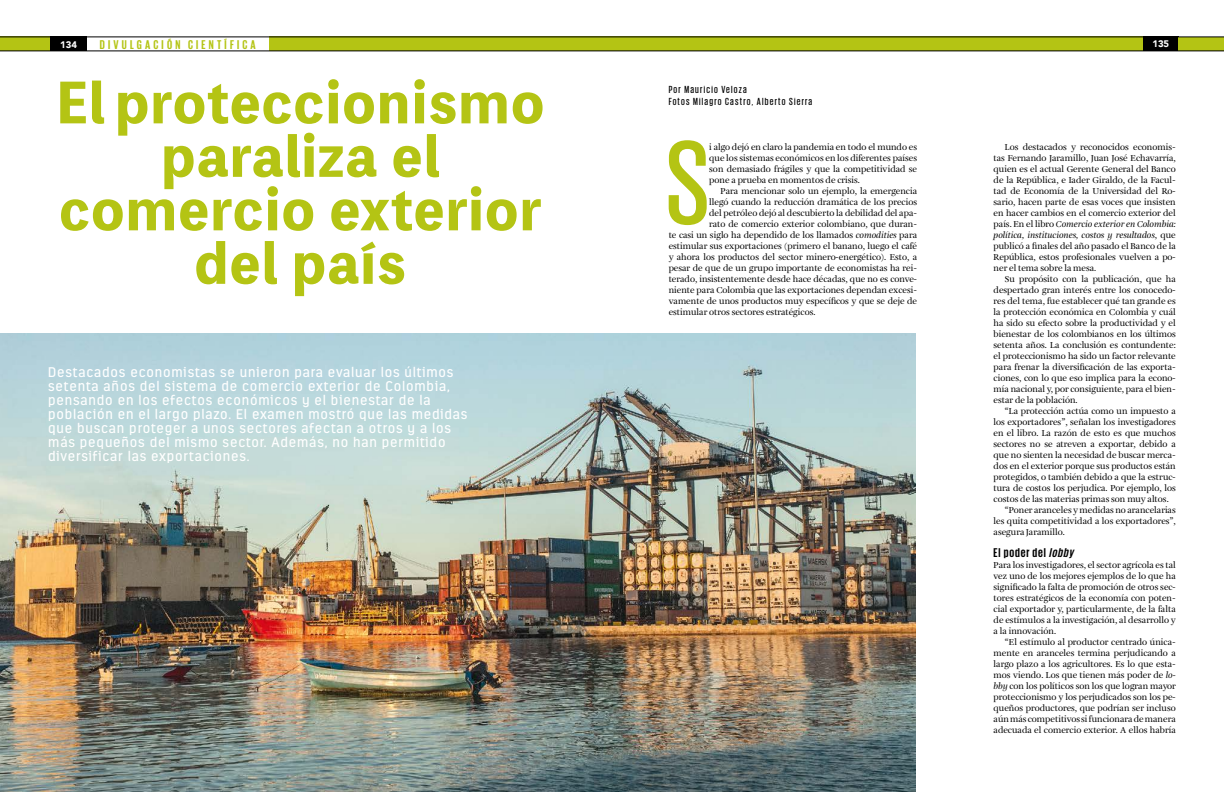
<style>
.page{position:relative;width:1224px;height:792px;background:#fff}
.page>*{position:absolute;margin:0;border:0;box-sizing:border-box;transform-origin:0 0}
.t1{font:500 122.6px "Giorgio Sans";color:#b4c414}
.t2{font:800 53.5px/53.5px "Toppan Bunkyu Midashi Gothic Std N";letter-spacing:.025em;color:#b4c414;text-align:center}
.t3{font:14px/14px "Estandar";letter-spacing:.06em;color:#fff}
.t4{font:700 13px "Giorgio Sans";letter-spacing:.25em;color:#b4c414}
.t5{font:700 13px "Giorgio Sans";letter-spacing:.07em;color:#000}
.t6{font:500 10.5px/12px "Giorgio Sans";letter-spacing:.12em;color:#000}
.t7{font:900 9.5px "Avenir";color:#fff}
.t8{font:9px/11px "Amalia Pro";color:#000;text-align:justify}
.s1{font-style:italic}
</style>
<div class="page">
<img style="left:0;top:333px;width:915px;height:459px">
<svg style="left:0;top:37px;width:1224px;height:14px;background:#a7b332"></svg>
<p class="t7" style="left:60px;top:37px;width:18px">134</p>
<h3 class="t4" style="left:100px;top:38px;width:158px">DIVULGACIÓN CIENTÍFICA</h3>
<p class="t7" style="left:1152px;top:36px;width:18px">135</p>
<h2 class="t2" style="left:56px;top:74px;width:490px">El proteccionismo paraliza el comercio exterior del país</h2>
<p class="t3" style="left:48px;top:365px;width:421px">Destacados economistas se unieron para evaluar los últimos setenta años del sistema de comercio exterior de Colombia, pensando en los efectos económicos y el bienestar de la población en el largo plazo. El examen mostró que las medidas que buscan proteger a unos sectores afectan a otros y a los más pequeños del mismo sector. Además, no han permitido diversificar las exportaciones.</p>
<p class="t6" style="left:669px;top:83px;width:145px">Por Mauricio Veloza<br>Fotos Milagro Castro, Alberto Sierra</p>
<h1 class="t1" style="left:666px;top:122px;width:45px">S</h1>
<p class="t8" style="left:709px;top:142px;width:209px">i algo dejó en claro la pandemia en todo el mundo es que los sistemas económicos en los diferentes países son demasiado frágiles y que la competitividad se pone a prueba en momentos de crisis.</p>
<p class="t8" style="left:721px;top:186px;width:198px">Para mencionar solo un ejemplo, la emergencia</p>
<p class="t8" style="left:709px;top:197px;width:209px">llegó cuando la reducción dramática de los precios</p>
<p class="t8" style="left:709px;top:208px;width:209px">del petróleo dejó al descubierto la debilidad del apa-</p>
<p class="t8" style="left:709px;top:219px;width:209px">rato de comercio exterior colombiano, que duran-</p>
<p class="t8" style="left:669px;top:230px;width:250px">te casi un siglo ha dependido de los llamados <span class="s1">comodities</span> para</p>
<p class="t8" style="left:669px;top:241px;width:250px">estimular sus exportaciones (primero el banano, luego el café</p>
<p class="t8" style="left:669px;top:252px;width:250px">y ahora los productos del sector minero-energético). Esto, a</p>
<p class="t8" style="left:669px;top:263px;width:250px">pesar de que de un grupo importante de economistas ha rei-</p>
<p class="t8" style="left:669px;top:274px;width:250px">terado, insistentemente desde hace décadas, que no es conve-</p>
<p class="t8" style="left:669px;top:285px;width:250px">niente para Colombia que las exportaciones dependan excesi-</p>
<p class="t8" style="left:669px;top:296px;width:250px">vamente de unos productos muy específicos y que se deje de</p>
<p class="t8" style="left:669px;top:307px;width:148px">estimular otros sectores estratégicos.</p>
<p class="t8" style="left:994px;top:142px;width:184px;text-indent:11px">Los destacados y reconocidos economis&shy;tas Fernando Jaramillo, Juan José Echavarría, quien es el actual Gerente General del Banco de la República, e Iader Giraldo, de la Facul&shy;tad de Economía de la Universidad del Ro&shy;sario, hacen parte de esas voces que insisten en hacer cambios en el comercio exterior del país. En el libro <span class="s1">Comercio exterior en Colombia: política, instituciones, costos y resultados</span>, que publicó a finales del año pasado el Banco de la República, estos profesionales vuelven a po&shy;ner el tema sobre la mesa.</p>
<p class="t8" style="left:994px;top:274px;width:184px;text-indent:11px">Su propósito con la publicación, que ha despertado gran interés entre los conocedo&shy;res del tema, fue establecer qué tan grande es la protección económica en Colombia y cuál ha sido su efecto sobre la productividad y el bienestar de los colombianos en los últimos setenta años. La conclusión es contundente: el proteccionismo ha sido un factor relevante para frenar la diversificación de las exporta&shy;ciones, con lo que eso implica para la econo&shy;mía nacional y, por consiguiente, para el bien&shy;estar de la población.</p>
<p class="t8" style="left:1005px;top:406px;width:172px">“La protección actúa como un impuesto a</p>
<p class="t8" style="left:994px;top:417px;width:184px">los exportadores”, señalan los investigadores</p>
<p class="t8" style="left:994px;top:428px;width:184px">en el libro. La razón de esto es que muchos</p>
<p class="t8" style="left:994px;top:439px;width:184px">sectores no se atreven a exportar, debido a</p>
<p class="t8" style="left:994px;top:450px;width:184px">que no sienten la necesidad de buscar merca-</p>
<p class="t8" style="left:994px;top:461px;width:184px">dos en el exterior porque sus productos están</p>
<p class="t8" style="left:994px;top:472px;width:184px">protegidos, o también debido a que la estruc-</p>
<p class="t8" style="left:994px;top:483px;width:184px">tura de costos los perjudica. Por ejemplo, los</p>
<p class="t8" style="left:994px;top:494px;width:177px">costos de las materias primas son muy altos.</p>
<p class="t8" style="left:1005px;top:505px;width:172px">“Poner aranceles y medidas no arancelarias</p>
<p class="t8" style="left:994px;top:516px;width:184px">les quita competitividad a los exportadores”,</p>
<p class="t8" style="left:994px;top:527px;width:73px">asegura Jaramillo.</p>
<h3 class="t5" style="left:994px;top:546px;width:81px">El poder del <span class="s1">lobby</span></h3>
<p class="t8" style="left:994px;top:560px;width:184px">Para los investigadores, el sector agrícola es tal vez uno de los mejores ejemplos de lo que ha significado la falta de promoción de otros sec&shy;tores estratégicos de la economía con poten&shy;cial exportador y, particularmente, de la falta de estímulos a la investigación, al desarrollo y a la innovación.</p>
<p class="t8" style="left:994px;top:637px;width:184px;text-indent:11px">“El estímulo al productor centrado única&shy;mente en aranceles termina perjudicando a largo plazo a los agricultores. Es lo que esta&shy;mos viendo. Los que tienen más poder de <span class="s1">lo&shy;bby</span> con los políticos son los que logran mayor proteccionismo y los perjudicados son los pe&shy;queños productores, que podrían ser incluso aún más competitivos si funcionara de manera adecuada el comercio exterior. A ellos habría</p>
</div>
